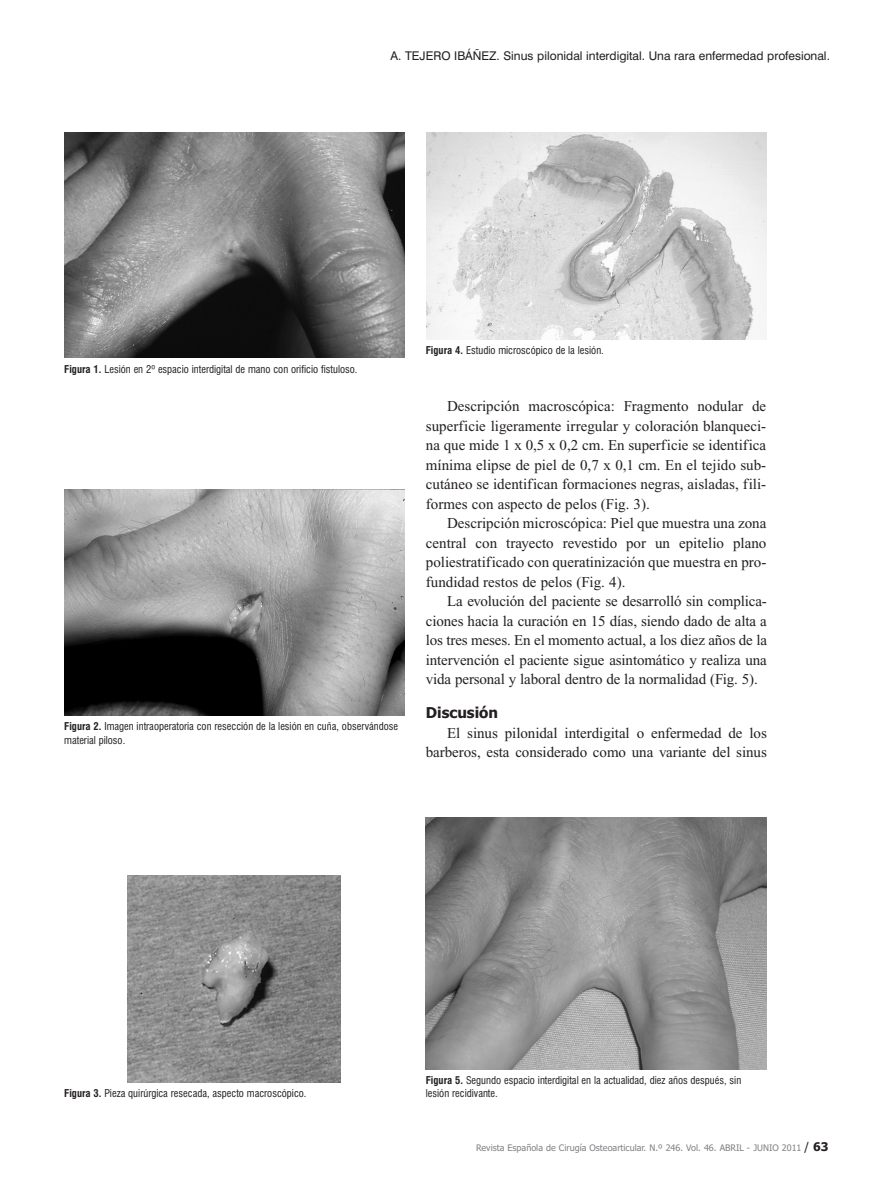
<style>
.page{position:relative;width:893px;height:1190px;background:#fff}
.page>*{position:absolute;margin:0;border:0;box-sizing:border-box;transform-origin:0 0}
.t1{font:15px "Times New Roman";color:#231f20}
.t2{font:700 15px "Tahoma";color:#231f20}
.t3{font:12px "Swiss 721 BT";color:#231f20}
.t4{font:condensed 10.5px/13.5px "Swiss 721 BT";color:#231f20}
.t5{font:9px "Tahoma";color:#808285}
.s1{font-weight:700}
.s2{font-size:12px;color:#231f20}
.s3{font-weight:700;font-size:12px;color:#231f20}
</style>
<div class="page">
<img style="left:65px;top:133px;width:339px;height:225px">
<img style="left:65px;top:489px;width:339px;height:226px">
<img style="left:128px;top:875px;width:213px;height:207px">
<img style="left:426px;top:133px;width:340px;height:206px">
<img style="left:426px;top:818px;width:340px;height:251px">
<p class="t3" style="left:390px;top:48px;width:441px">A. TEJERO IBÁÑEZ. Sinus pilonidal interdigital. Una rara enfermedad profesional.</p>
<p class="t4" style="left:64px;top:362px;width:295px"><span class="s1">Figura 1.</span> Lesión en 2º espacio interdigital de mano con orificio fistuloso.</p>
<p class="t4" style="left:64px;top:720px;width:335px"><span class="s1">Figura 2.</span> Imagen intraoperatoria con resección de la lesión en cuña, observándose material piloso.</p>
<p class="t4" style="left:426px;top:343px;width:179px"><span class="s1">Figura 4.</span> Estudio microscópico de la lesión.</p>
<p class="t1" style="left:447px;top:398px;width:320px">Descripción macroscópica: Fragmento nodular de</p>
<p class="t1" style="left:426px;top:417px;width:342px">superficie ligeramente irregular y coloración blanqueci-</p>
<p class="t1" style="left:426px;top:437px;width:342px">na que mide 1 x 0,5 x 0,2 cm. En superficie se identifica</p>
<p class="t1" style="left:426px;top:456px;width:342px">mínima elipse de piel de 0,7 x 0,1 cm. En el tejido sub-</p>
<p class="t1" style="left:426px;top:476px;width:342px">cutáneo se identifican formaciones negras, aisladas, fili-</p>
<p class="t1" style="left:426px;top:495px;width:225px">formes con aspecto de pelos (Fig. 3).</p>
<p class="t1" style="left:447px;top:515px;width:321px">Descripción microscópica: Piel que muestra una zona</p>
<p class="t1" style="left:426px;top:534px;width:342px">central con trayecto revestido por un epitelio plano</p>
<p class="t1" style="left:426px;top:554px;width:342px">poliestratificado con queratinización que muestra en pro-</p>
<p class="t1" style="left:426px;top:573px;width:201px">fundidad restos de pelos (Fig. 4).</p>
<p class="t1" style="left:447px;top:593px;width:321px">La evolución del paciente se desarrolló sin complica-</p>
<p class="t1" style="left:426px;top:612px;width:342px">ciones hacia la curación en 15 días, siendo dado de alta a</p>
<p class="t1" style="left:426px;top:632px;width:343px">los tres meses. En el momento actual, a los diez años de la</p>
<p class="t1" style="left:426px;top:651px;width:342px">intervención el paciente sigue asintomático y realiza una</p>
<p class="t1" style="left:426px;top:671px;width:333px">vida personal y laboral dentro de la normalidad (Fig. 5).</p>
<p class="t2" style="left:426px;top:703px;width:74px">Discusión</p>
<p class="t1" style="left:447px;top:724px;width:321px">El sinus pilonidal interdigital o enfermedad de los</p>
<p class="t1" style="left:426px;top:744px;width:342px">barberos, esta considerado como una variante del sinus</p>
<p class="t4" style="left:64px;top:1086px;width:244px"><span class="s1">Figura 3.</span> Pieza quirúrgica resecada, aspecto macroscópico.</p>
<p class="t4" style="left:426px;top:1073px;width:317px"><span class="s1">Figura 5.</span> Segundo espacio interdigital en la actualidad, diez años después, sin lesión recidivante.</p>
<p class="t5" style="left:476px;top:1141px;width:354px">Revista Española de Cirugía Osteoarticular. N.º 246. Vol. 46. ABRIL - JUNIO 2011 <span class="s2">/</span> <span class="s3">63</span></p>
</div>
